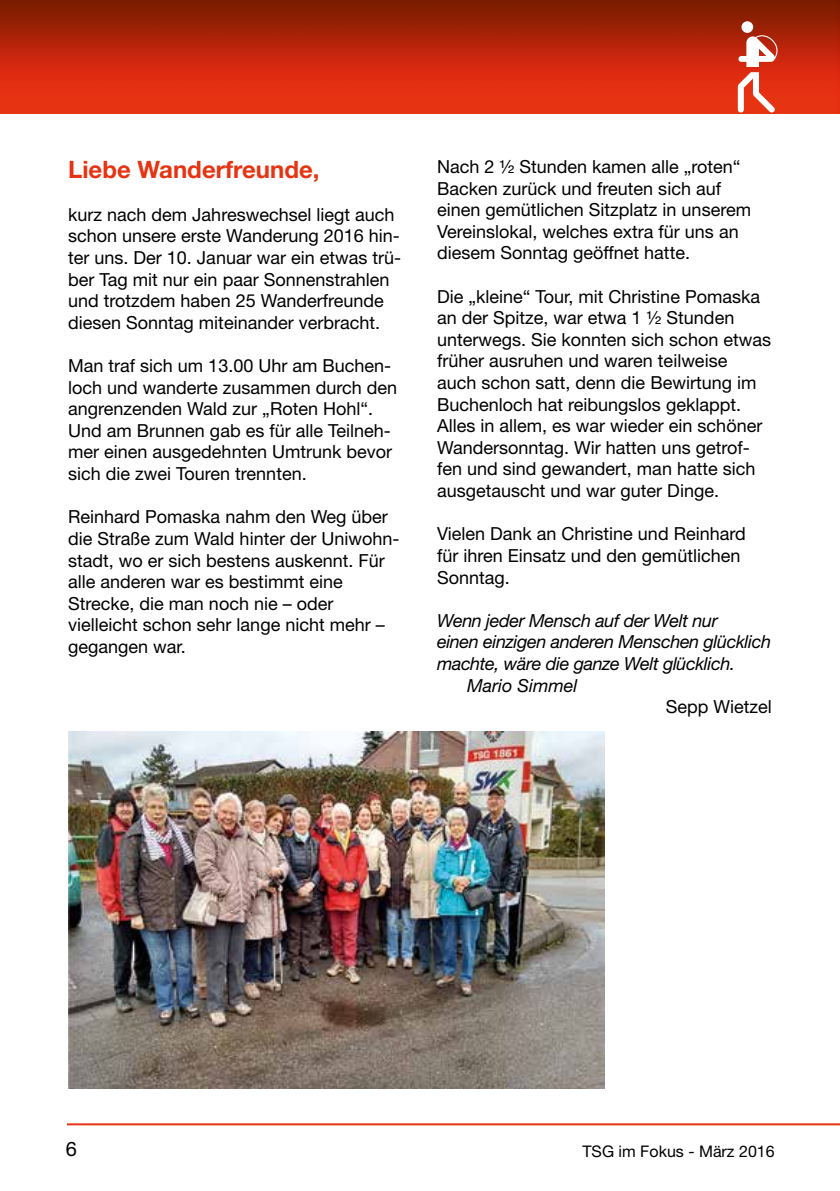
<style>
.page{position:relative;width:840px;height:1191px;background:#fff}
.page>*{position:absolute;margin:0;border:0;box-sizing:border-box;transform-origin:0 0}
.t1{font:700 24px "Helvetica Neue";color:#e63312}
.t2{font:20px "Helvetica Neue";color:#000}
.t3{font:18px/21.6px "Helvetica Neue";color:#000}
.t4{font:italic 18px "Helvetica Neue";letter-spacing:-.02em;color:#000}
.t5{font:italic 18px "Helvetica Neue";color:#000}
.t6{font:16px "Helvetica Neue";color:#000}
</style>
<div class="page">
<img style="left:0;top:0;width:839px;height:113px">
<hr style="left:67px;top:1123px;width:772px;height:2px;background:#e63312">
<svg style="left:737px;top:34px;width:40px;height:79px"></svg>
<div style="left:741px;top:21px;width:11px;height:12px;background:#fff;border-radius:50%"></div>
<img style="left:68px;top:731px;width:536px;height:358px">
<h1 class="t1" style="left:68px;top:154px;width:253px">Liebe Wanderfreunde,</h1>
<p class="t3" style="left:68px;top:203px;width:334px">kurz nach dem Jahreswechsel liegt auch schon unsere erste Wanderung 2016 hin&shy;ter uns. Der 10. Januar war ein etwas trü&shy;ber Tag mit nur ein paar Sonnenstrahlen und trotzdem haben 25 Wanderfreunde diesen Sonntag miteinander verbracht.</p>
<p class="t3" style="left:68px;top:354px;width:330px">Man traf sich um 13.00 Uhr am Buchen&shy;loch und wanderte zusammen durch den angrenzenden Wald zur „Roten Hohl“.<br>Und am Brunnen gab es für alle Teilneh&shy;mer einen ausgedehnten Umtrunk bevor sich die zwei Touren trennten.</p>
<p class="t3" style="left:68px;top:506px;width:333px">Reinhard Pomaska nahm den Weg über die Straße zum Wald hinter der Uniwohn&shy;stadt, wo er sich bestens auskennt. Für alle anderen war es bestimmt eine<br>Strecke, die man noch nie – oder vielleicht schon sehr lange nicht mehr – gegangen war.</p>
<p class="t3" style="left:437px;top:155px;width:315px">Nach 2 ½ Stunden kamen alle „roten“ Backen zurück und freuten sich auf einen gemütlichen Sitzplatz in unserem Vereinslokal, welches extra für uns an diesem Sonntag geöffnet hatte.</p>
<p class="t3" style="left:437px;top:285px;width:335px">Die „kleine“ Tour, mit Christine Pomaska an der Spitze, war etwa 1 ½ Stunden unterwegs. Sie konnten sich schon etwas früher ausruhen und waren teilweise auch schon satt, denn die Bewirtung im Buchenloch hat reibungslos geklappt.<br>Alles in allem, es war wieder ein schöner Wandersonntag. Wir hatten uns getrof&shy;fen und sind gewandert, man hatte sich ausgetauscht und war guter Dinge.</p>
<p class="t3" style="left:437px;top:523px;width:310px">Vielen Dank an Christine und Reinhard für ihren Einsatz und den gemütlichen<br>Sonntag.</p>
<p class="t4" style="left:437px;top:609px;width:282px">Wenn jeder Mensch auf der Welt nur</p>
<p class="t4" style="left:437px;top:631px;width:335px">einen einzigen anderen Menschen glücklich</p>
<p class="t4" style="left:437px;top:652px;width:299px">machte, wäre die ganze Welt glücklich.</p>
<p class="t5" style="left:467px;top:674px;width:112px">Mario Simmel</p>
<p class="t3" style="left:665px;top:695px;width:107px">Sepp Wietzel</p>
<p class="t2" style="left:66px;top:1136px;width:13px">6</p>
<p class="t6" style="left:582px;top:1141px;width:194px">TSG im Fokus - März 2016</p>
</div>
